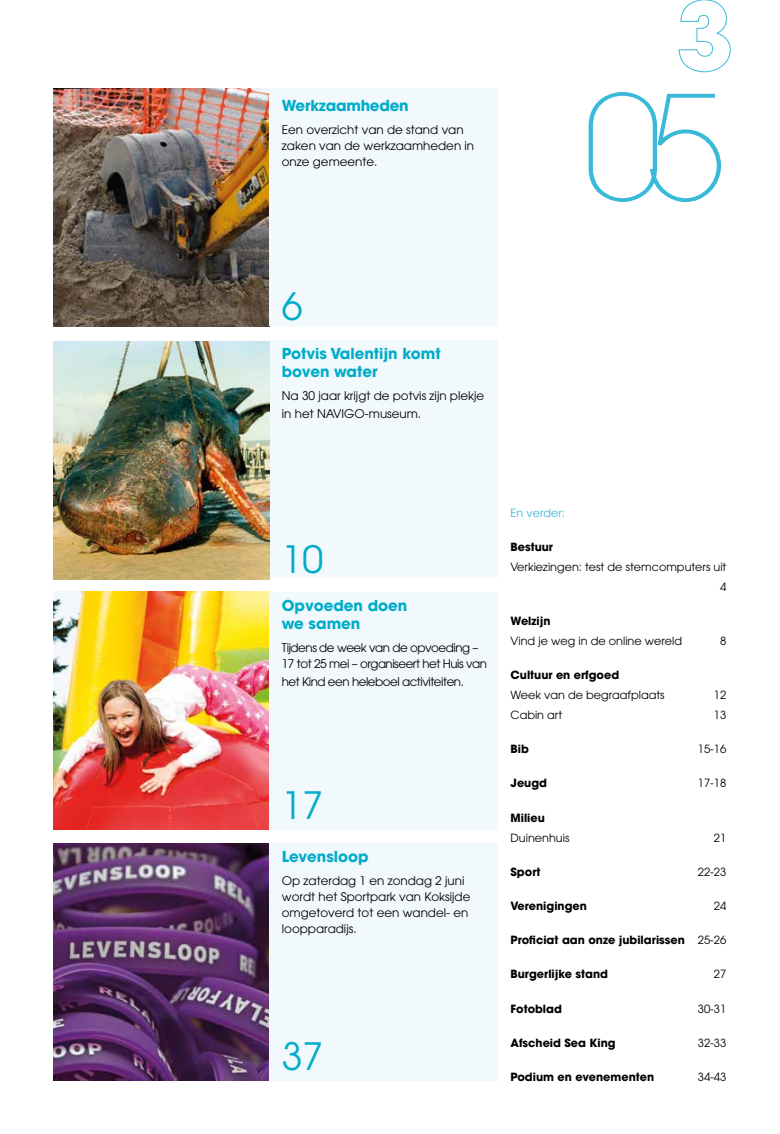
<style>
.page{position:relative;width:780px;height:1134px;background:#fff}
.page>*{position:absolute;margin:0;border:0;box-sizing:border-box;transform-origin:0 0}
.t1{font:200 143.75px "Avant Garde";color:#3abad9}
.t2{font:37.5px "Avant Garde";color:#00acc9}
.t3{font:700 15px/18px "Avant Garde";color:#00acc9}
.t4{font:11.88px/16px "Avant Garde";color:#000}
.t5{font:11.88px/16px "Avant Garde";letter-spacing:-.04em;color:#000}
.t6{font:700 11.25px "Avant Garde";color:#000}
.t7{font:11.25px/20px "Avant Garde";color:#000;text-align:right}
.t8{font:11.25px "Avant Garde";color:#3abad9}
.s1{font-weight:400}
</style>
<div class="page">
<img style="left:53px;top:89px;width:216px;height:237px">
<img style="left:53px;top:843px;width:216px;height:238px">
<div style="left:269px;top:340px;width:229px;height:238px;background:#f1f9fc"></div>
<div style="left:269px;top:89px;width:229px;height:237px;background:#f1f9fc"></div>
<img style="left:53px;top:592px;width:216px;height:237px">
<div style="left:269px;top:592px;width:229px;height:237px;background:#f1f9fc"></div>
<div style="left:269px;top:843px;width:229px;height:238px;background:#f1f9fc"></div>
<img style="left:53px;top:342px;width:216px;height:237px">
<svg style="left:678px;top:0;width:52px;height:72px"></svg>
<p class="t3" style="left:282px;top:96px;width:128px">Werkzaamheden</p>
<p class="t4" style="left:282px;top:122px;width:194px">Een overzicht van de stand van zaken van de werkzaamheden in onze gemeente.</p>
<h1 class="t1" style="left:583px;top:63px;width:145px">05</h1>
<h2 class="t2" style="left:282px;top:285px;width:22px">6</h2>
<p class="t3" style="left:282px;top:344px;width:160px">Potvis Valentijn komt boven water</p>
<p class="t4" style="left:282px;top:387px;width:204px;line-height:18px">Na 30 jaar krijgt de potvis zijn plekje in het NAVIGO-museum.</p>
<h2 class="t2" style="left:282px;top:537px;width:43px">10</h2>
<p class="t3" style="left:282px;top:596px;width:127px">Opvoeden doen we samen</p>
<p class="t5" style="left:282px;top:639px;width:207px">Tijdens de week van de opvoeding –<br>17 tot 25 mei – organiseert het Huis van</p>
<p class="t5" style="left:282px;top:673px;width:184px">het Kind een heleboel activiteiten.</p>
<h2 class="t2" style="left:282px;top:783px;width:43px">17</h2>
<p class="t3" style="left:282px;top:848px;width:88px">Levensloop</p>
<p class="t4" style="left:282px;top:873px;width:190px">Op zaterdag 1 en zondag 2 juni wordt het Sportpark van Koksijde omgetoverd tot een wandel- en loopparadijs.</p>
<h2 class="t2" style="left:282px;top:1034px;width:43px">37</h2>
<p class="t8" style="left:510px;top:506px;width:56px">En verder:</p>
<p class="t6" style="left:510px;top:539px;width:44px">Bestuur</p>
<p class="t7" style="left:510px;top:557px;width:217px">Verkiezingen: test de stemcomputers uit<br>4</p>
<p class="t6" style="left:510px;top:613px;width:41px">Welzijn</p>
<p class="t7" style="left:510px;top:631px;width:173px">Vind je weg in de online wereld</p>
<p class="t7" style="left:720px;top:631px;width:8px">8</p>
<p class="t6" style="left:510px;top:668px;width:110px">Cultuur en erfgoed</p>
<p class="t7" style="left:510px;top:685px;width:156px">Week van de begraafplaats</p>
<p class="t7" style="left:714px;top:685px;width:14px">12</p>
<p class="t7" style="left:510px;top:705px;width:53px">Cabin art</p>
<p class="t7" style="left:714px;top:705px;width:14px">13</p>
<p class="t6" style="left:510px;top:742px;width:20px">Bib</p>
<p class="t7" style="left:697px;top:739px;width:30px">15-16</p>
<p class="t6" style="left:510px;top:776px;width:38px">Jeugd</p>
<p class="t7" style="left:697px;top:773px;width:30px">17-18</p>
<p class="t6" style="left:510px;top:810px;width:36px">Milieu</p>
<p class="t7" style="left:510px;top:827px;width:60px">Duinenhuis</p>
<p class="t7" style="left:714px;top:827px;width:14px">21</p>
<p class="t6" style="left:510px;top:864px;width:32px">Sport</p>
<p class="t7" style="left:697px;top:862px;width:30px">22-23</p>
<p class="t6" style="left:510px;top:898px;width:78px">Verenigingen</p>
<p class="t7" style="left:714px;top:896px;width:14px">24</p>
<p class="t6" style="left:510px;top:933px;width:217px">Proficiat aan onze jubilarissen <span class="s1">25-26</span></p>
<p class="t6" style="left:510px;top:967px;width:99px">Burgerlijke stand</p>
<p class="t7" style="left:714px;top:964px;width:14px">27</p>
<p class="t6" style="left:510px;top:1001px;width:53px">Fotoblad</p>
<p class="t7" style="left:697px;top:998px;width:30px">30-31</p>
<p class="t6" style="left:510px;top:1035px;width:107px">Afscheid Sea King</p>
<p class="t7" style="left:697px;top:1032px;width:30px">32-33</p>
<p class="t6" style="left:510px;top:1069px;width:145px">Podium en evenementen</p>
<p class="t7" style="left:697px;top:1067px;width:30px">34-43</p>
</div>
